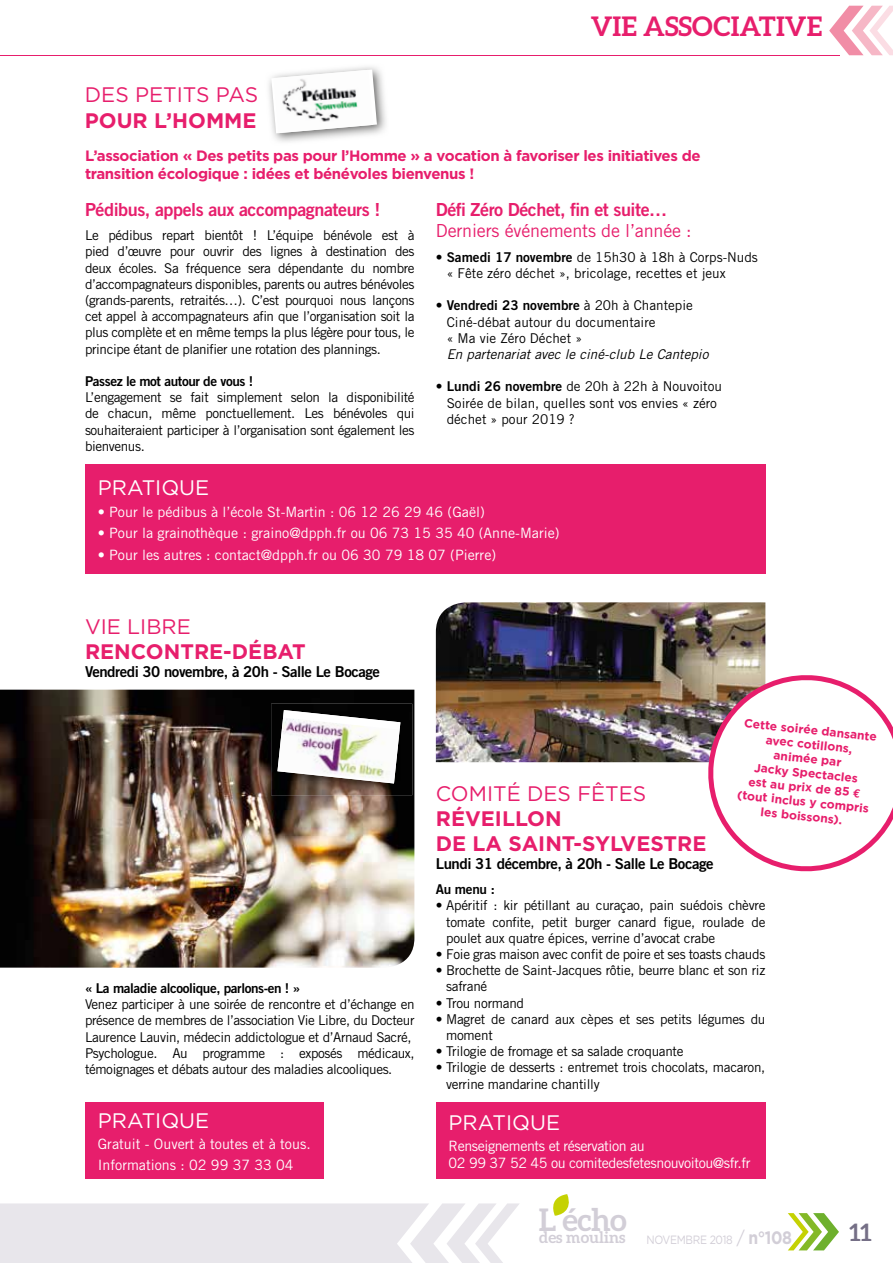
<style>
.page{position:relative;width:893px;height:1263px;background:#fff}
.page>*{position:absolute;margin:0;border:0;box-sizing:border-box;transform-origin:0 0}
.t1{font:700 31.05px "Aleo";color:#d2ced7}
.t2{font:700 27px "Aleo";color:#e71e6c}
.t3{font:700 24px "Aleo";color:#756f86}
.t4{font:700 21px/25.2px "Gotham";color:#e71e6c}
.t5{font:21px "Gotham";color:#e71e6c}
.t6{font:21px "Gotham";color:#fff}
.t7{font:18px "Trade Gothic Bold Two";letter-spacing:-.025em;color:#e71e6c}
.t8{font:18px "Trade Gothic";letter-spacing:-.01em;color:#e71e6c}
.t9{font:700 15.75px "Aleo";color:#d2ced7}
.t10{font:700 15px/18px "Gotham";letter-spacing:-.025em;color:#e71e6c}
.t11{font:15px "Trade Gothic Bold Two";letter-spacing:-.03em;color:#000}
.t12{font:14.25px/21.3px "Trade Gothic";color:#fff}
.t13{font:14.25px/17.1px "Trade Gothic";letter-spacing:-.03em;color:#fff}
.t14{font:13.5px/16.2px "Trade Gothic";letter-spacing:-.02em;color:#000}
.t15{font:13.5px/16.2px "Trade Gothic";color:#000}
.t16{font:13.5px "Trade Gothic Bold Two";letter-spacing:-.03em;color:#000}
.t17{font:italic 13.5px "Trade Gothic";color:#000}
.t18{font:13.5px "Trade Gothic Bold Two";color:#000}
.t19{font:700 12px/14.4px "Gotham";color:#e71e6c;text-align:center}
.t20{font:12px "Gotham";letter-spacing:-.03em;color:#d2ced7;scale:.87 1}
.s1{font-family:"Trade Gothic Bold Two"}
.s2{font-family:"Trade Gothic"}
.s3{font-family:"Euro Mono"}
.s4{font-size:18px}
.s5{font-weight:700;font-size:18px}
</style>
<div class="page">
<svg style="left:0;top:1203px;width:519px;height:60px;background:#eae8ed"></svg>
<svg style="left:553px;top:1194px;width:16px;height:22px"></svg>
<svg style="left:788px;top:1213px;width:51px;height:37px"></svg>
<div style="left:85px;top:1102px;width:239px;height:76px;background:#e71e6c"></div>
<img style="left:0;top:690px;width:414px;height:278px">
<hr style="left:0;top:55px;width:839px;height:1px;background:#e71e6c">
<img style="left:271px;top:704px;width:141px;height:91px">
<svg style="left:277px;top:710px;width:123px;height:73px"></svg>
<img style="left:278px;top:718px;width:121px;height:64px">
<svg style="left:829px;top:6px;width:64px;height:49px"></svg>
<div style="left:85px;top:464px;width:680px;height:109px;background:#e71e6c"></div>
<img style="left:269px;top:67px;width:117px;height:75px">
<svg style="left:271px;top:69px;width:106px;height:64px"></svg>
<img style="left:274px;top:70px;width:99px;height:63px">
<img style="left:436px;top:602px;width:329px;height:160px">
<div style="left:436px;top:1102px;width:329px;height:76px;background:#e71e6c"></div>
<svg style="left:703px;top:670px;width:190px;height:202px"></svg>
<h3 class="t5" style="left:85px;top:83px;width:175px">DES PETITS PAS</h3>
<h3 class="t4" style="left:85px;top:107px;width:173px">POUR L’HOMME</h3>
<h2 class="t2" style="left:591px;top:11px;width:233px">VIE ASSOCIATIVE</h2>
<p class="t10" style="left:85px;top:147px;width:617px">L’association « Des petits pas pour l’Homme » a vocation à favoriser les initiatives de transition écologique : idées et bénévoles bienvenus !</p>
<h3 class="t7" style="left:85px;top:198px;width:297px">Pédibus, appels aux accompagnateurs !</h3>
<p class="t14" style="left:85px;top:227px;width:331px;text-align:justify">Le pédibus repart bientôt ! L’équipe bénévole est à pied d’œuvre pour ouvrir des lignes à destination des deux écoles. Sa fréquence sera dépendante du nombre d’accompagnateurs disponibles, parents ou autres bénévoles (grands-parents, retraités…). C’est pourquoi nous lançons cet appel à accompagnateurs afin que l’organisation soit la plus complète et en même temps la plus légère pour tous, le principe étant de planifier une rotation des plannings.</p>
<p class="t16" style="left:85px;top:373px;width:170px">Passez le mot autour de vous !</p>
<p class="t14" style="left:85px;top:389px;width:331px;text-align:justify">L’engagement se fait simplement selon la disponibilité de chacun, même ponctuellement. Les bénévoles qui souhaiteraient participer à l’organisation sont également les bienvenus.</p>
<h3 class="t7" style="left:436px;top:198px;width:233px">Défi Zéro Déchet, fin et suite…</h3>
<h3 class="t8" style="left:436px;top:220px;width:257px">Derniers événements de l’année :</h3>
<p class="t15" style="left:447px;top:249px;width:313px;text-indent:-11px"><span class="s1">• Samedi 17 novembre</span> de 15h30 à 18h à Corps-Nuds « Fête zéro déchet », bricolage, recettes et jeux</p>
<p class="t18" style="left:436px;top:297px;width:259px">• Vendredi 23 novembre <span class="s2">à 20h à Chantepie</span></p>
<p class="t15" style="left:447px;top:314px;width:210px">Ciné-débat autour du documentaire « Ma vie Zéro Déchet »</p>
<p class="t17" style="left:447px;top:346px;width:263px">En partenariat avec le ciné-club Le Cantepio</p>
<p class="t15" style="left:447px;top:378px;width:277px;text-indent:-11px"><span class="s1">• Lundi 26 novembre</span> de 20h à 22h à Nouvoitou<br>Soirée de bilan, quelles sont vos envies « zéro déchet » pour 2019 ?</p>
<h3 class="t6" style="left:98px;top:476px;width:113px">PRATIQUE</h3>
<p class="t12" style="left:98px;top:501px;width:389px">• Pour le pédibus à l’école St-Martin : 06 12 26 29 46 (Gaël)</p>
<p class="t12" style="left:98px;top:522px;width:463px">• Pour la grainothèque : graino@dpph.fr ou 06 73 15 35 40 (Anne-Marie)</p>
<p class="t12" style="left:98px;top:544px;width:400px">• Pour les autres : contact@dpph.fr ou 06 30 79 18 07 (Pierre)</p>
<h3 class="t5" style="left:85px;top:614px;width:107px">VIE LIBRE</h3>
<h3 class="t4" style="left:85px;top:638px;width:222px">RENCONTRE-DÉBAT</h3>
<p class="t11" style="left:85px;top:662px;width:297px">Vendredi 30 novembre, à 20h - Salle Le Bocage</p>
<p class="t16" style="left:85px;top:980px;width:217px">« La maladie alcoolique, parlons-en ! »</p>
<p class="t14" style="left:85px;top:996px;width:331px">Venez participer à une soirée de rencontre et d’échange en présence de membres de l’association Vie Libre, du Docteur Laurence Lauvin, médecin addictologue et d’Arnaud Sacré, Psychologue. Au programme : exposés médicaux, témoignages et débats autour des maladies alcooliques.</p>
<h3 class="t6" style="left:98px;top:1108px;width:113px">PRATIQUE</h3>
<p class="t12" style="left:98px;top:1133px;width:214px">Gratuit - Ouvert à toutes et à tous.<br>Informations : 02 99 37 33 04</p>
<p class="t19" style="left:745px;top:715px;width:135px;rotate:6deg">Cette soirée dansante avec cotillons, animée par<br>Jacky Spectacles<br>est au prix de 85 <span class="s3">€ </span>(tout inclus y compris les boissons).</p>
<h3 class="t5" style="left:436px;top:782px;width:212px">COMITÉ DES FÊTES</h3>
<h3 class="t4" style="left:436px;top:806px;width:272px">RÉVEILLON<br>DE LA SAINT-SYLVESTRE</h3>
<p class="t11" style="left:436px;top:855px;width:279px">Lundi 31 décembre, à 20h - Salle Le Bocage</p>
<p class="t16" style="left:436px;top:881px;width:60px">Au menu :</p>
<p class="t14" style="left:446px;top:897px;width:321px;text-align:justify;text-indent:-10px">• Apéritif : kir pétillant au curaçao, pain suédois chèvre tomate confite, petit burger canard figue, roulade de poulet aux quatre épices, verrine d’avocat crabe</p>
<p class="t14" style="left:436px;top:946px;width:331px">• Foie gras maison avec confit de poire et ses toasts chauds</p>
<p class="t14" style="left:446px;top:962px;width:321px;text-indent:-10px">• Brochette de Saint-Jacques rôtie, beurre blanc et son riz safrané</p>
<p class="t14" style="left:436px;top:994px;width:90px">• Trou normand</p>
<p class="t14" style="left:446px;top:1011px;width:321px;text-indent:-10px">• Magret de canard aux cèpes et ses petits légumes du moment</p>
<p class="t14" style="left:436px;top:1043px;width:249px">• Trilogie de fromage et sa salade croquante</p>
<p class="t14" style="left:446px;top:1059px;width:321px;text-indent:-10px">• Trilogie de desserts : entremet trois chocolats, macaron, verrine mandarine chantilly</p>
<h3 class="t6" style="left:449px;top:1111px;width:113px">PRATIQUE</h3>
<p class="t13" style="left:449px;top:1137px;width:303px">Renseignements et réservation au<br>02 99 37 52 45 ou comitedesfetesnouvoitou@sfr.fr</p>
<h1 class="t1" style="left:539px;top:1202px;width:89px">L écho</h1>
<p class="t9" style="left:539px;top:1228px;width:88px">des moulins</p>
<p class="t20" style="left:646px;top:1233px;width:169px">NOVEMBRE 2018 <span class="s4">/</span> <span class="s5">n°108</span></p>
<h3 class="t3" style="left:849px;top:1218px;width:24px">11</h3>
</div>
